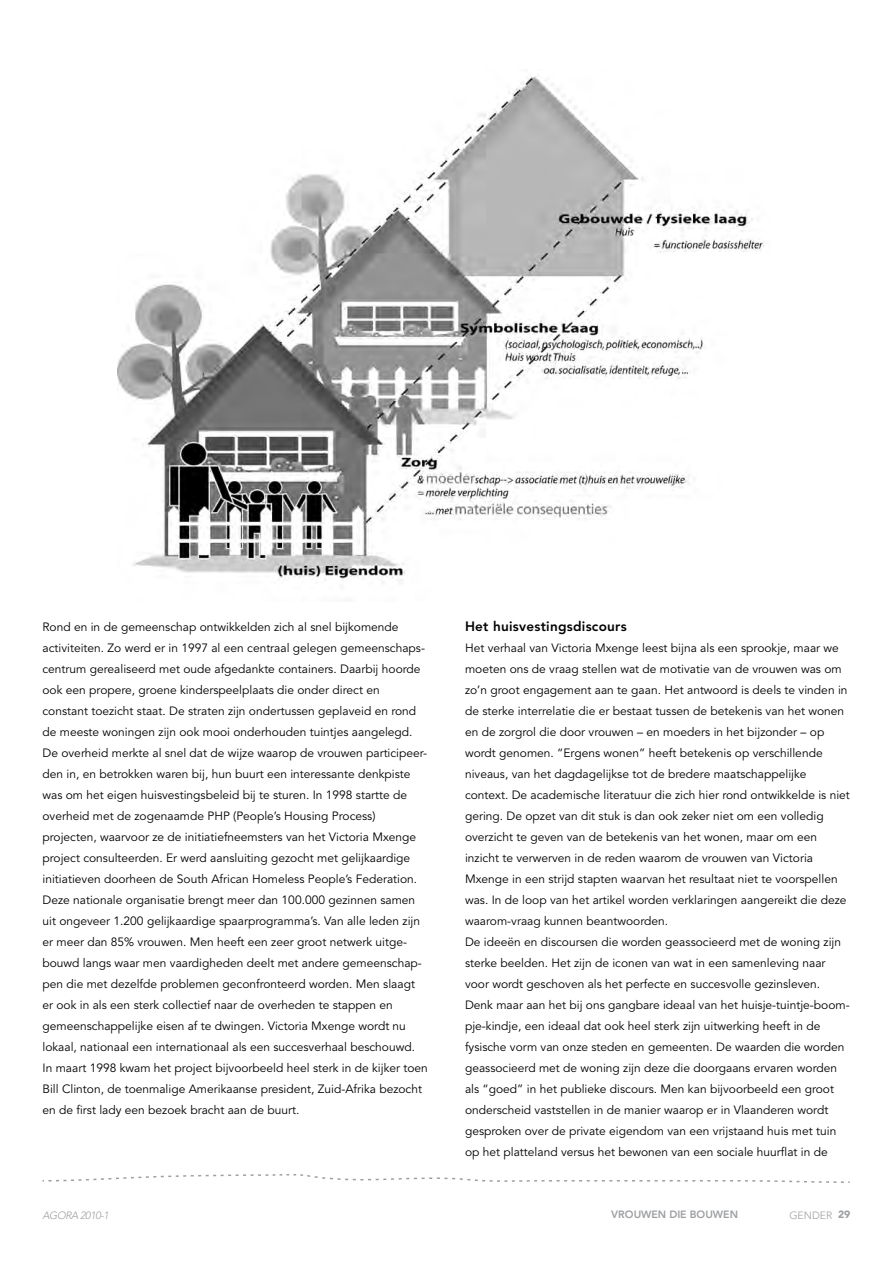
<style>
.page{position:relative;width:893px;height:1263px;background:#fff}
.page>*{position:absolute;margin:0;border:0;box-sizing:border-box;transform-origin:0 0}
.t1{font:800 13.5px "Avenir LT Std";letter-spacing:.02em;color:#000}
.t2{font:12px/21px "Avenir LT Std";color:#000}
.t3{font:800 10.5px "Avenir LT Std";color:#9d9fa2}
.t4{font:italic 300 10.5px "Avenir LT Std";letter-spacing:-.04em;color:#9d9fa2}
.t5{font:300 10.5px "Avenir LT Std";color:#9d9fa2}
.s1{font-weight:900}
</style>
<div class="page">
<svg style="left:42px;top:1174px;width:808px;height:9px"></svg>
<img style="left:118px;top:76px;width:647px;height:507px">
<p class="t2" style="left:43px;top:616px;width:387px">Rond en in de gemeenschap ontwikkelden zich al snel bijkomende activiteiten. Zo werd er in 1997 al een centraal gelegen gemeenschaps&shy;centrum gerealiseerd met oude afgedankte containers. Daarbij hoorde ook een propere, groene kinderspeelplaats die onder direct en constant toezicht staat. De straten zijn ondertussen geplaveid en rond de meeste woningen zijn ook mooi onderhouden tuintjes aangelegd.<br>De overheid merkte al snel dat de wijze waarop de vrouwen participeer&shy;den in, en betrokken waren bij, hun buurt een interessante denkpiste was om het eigen huisvestingsbeleid bij te sturen. In 1998 startte de overheid met de zogenaamde PHP (People’s Housing Process) projecten, waarvoor ze de initiatiefneemsters van het Victoria Mxenge project consulteerden. Er werd aansluiting gezocht met gelijkaardige initiatieven doorheen de South African Homeless People’s Federation.<br>Deze nationale organisatie brengt meer dan 100.000 gezinnen samen uit ongeveer 1.200 gelijkaardige spaarprogramma’s. Van alle leden zijn er meer dan 85% vrouwen. Men heeft een zeer groot netwerk uitge&shy;bouwd langs waar men vaardigheden deelt met andere gemeenschap&shy;pen die met dezelfde problemen geconfronteerd worden. Men slaagt er ook in als een sterk collectief naar de overheden te stappen en gemeenschappelijke eisen af te dwingen. Victoria Mxenge wordt nu lokaal, nationaal een internationaal als een succesverhaal beschouwd.<br>In maart 1998 kwam het project bijvoorbeeld heel sterk in de kijker toen Bill Clinton, de toenmalige Amerikaanse president, Zuid-Afrika bezocht en de first lady een bezoek bracht aan de buurt.</p>
<p class="t1" style="left:465px;top:618px;width:163px">Het huisvestingsdiscours</p>
<p class="t2" style="left:465px;top:637px;width:386px">Het verhaal van Victoria Mxenge leest bijna als een sprookje, maar we moeten ons de vraag stellen wat de motivatie van de vrouwen was om zo’n groot engagement aan te gaan. Het antwoord is deels te vinden in de sterke interrelatie die er bestaat tussen de betekenis van het wonen en de zorgrol die door vrouwen – en moeders in het bijzonder – op wordt genomen. “Ergens wonen” heeft betekenis op verschillende niveaus, van het dagdagelijkse tot de bredere maatschappelijke context. De academische literatuur die zich hier rond ontwikkelde is niet gering. De opzet van dit stuk is dan ook zeker niet om een volledig overzicht te geven van de betekenis van het wonen, maar om een inzicht te verwerven in de reden waarom de vrouwen van Victoria Mxenge in een strijd stapten waarvan het resultaat niet te voorspellen was. In de loop van het artikel worden verklaringen aangereikt die deze waarom-vraag kunnen beantwoorden.<br>De ideeën en discoursen die worden geassocieerd met de woning zijn sterke beelden. Het zijn de iconen van wat in een samenleving naar voor wordt geschoven als het perfecte en succesvolle gezinsleven.<br>Denk maar aan het bij ons gangbare ideaal van het huisje-tuintje-boom&shy;pje-kindje, een ideaal dat ook heel sterk zijn uitwerking heeft in de fysische vorm van onze steden en gemeenten. De waarden die worden geassocieerd met de woning zijn deze die doorgaans ervaren worden als “goed” in het publieke discours. Men kan bijvoorbeeld een groot onderscheid vaststellen in de manier waarop er in Vlaanderen wordt gesproken over de private eigendom van een vrijstaand huis met tuin op het platteland versus het bewonen van een sociale huurflat in de</p>
<p class="t4" style="left:43px;top:1209px;width:68px">AGORA 2010-1</p>
<p class="t3" style="left:611px;top:1208px;width:16px">Vrouwen</p>
<p class="t3" style="left:669px;top:1208px;width:7px">die</p>
<p class="t3" style="left:690px;top:1208px;width:9px">bouwen</p>
<p class="t5" style="left:789px;top:1209px;width:62px">GENDER <span class="s1">29</span></p>
</div>
